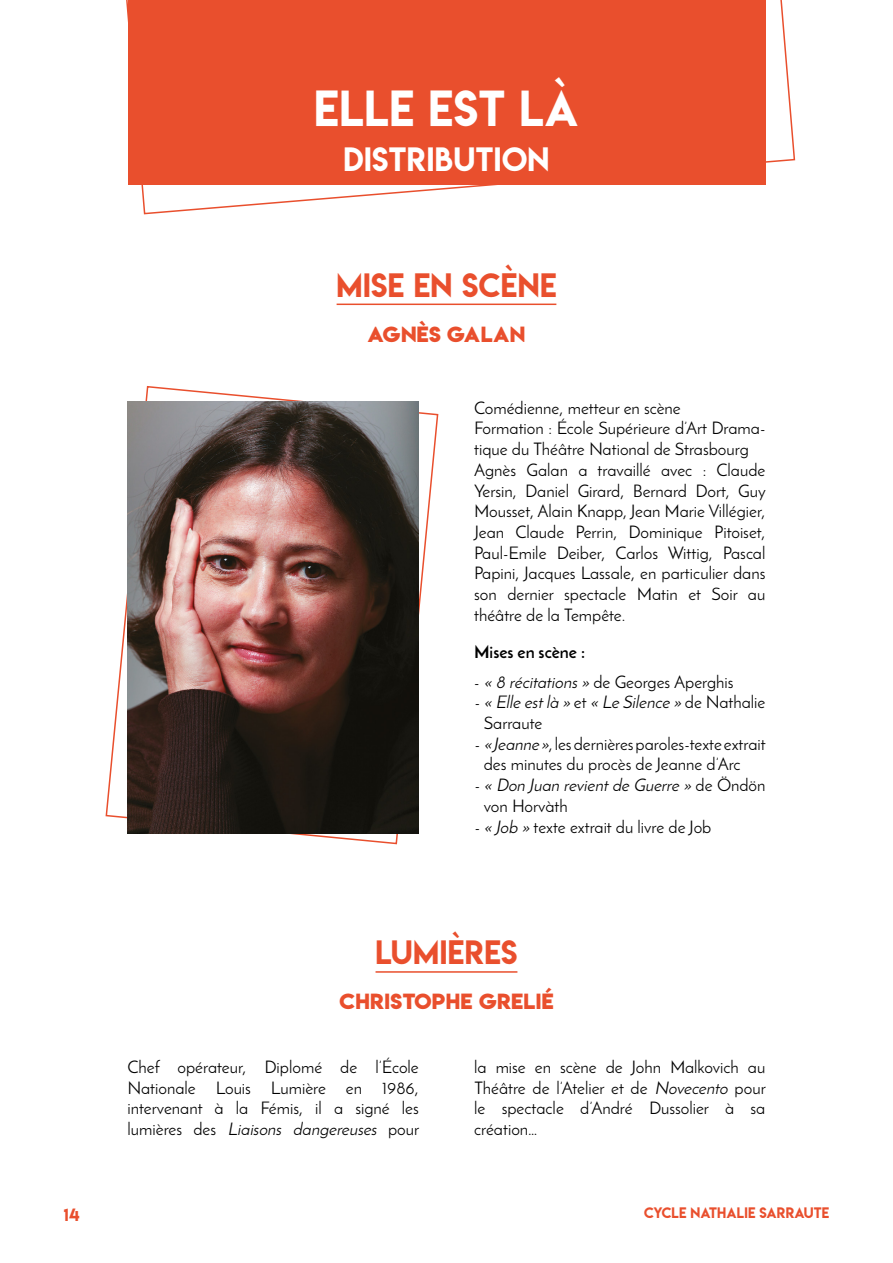
<style>
.page{position:relative;width:893px;height:1263px;background:#fff}
.page>*{position:absolute;margin:0;border:0;box-sizing:border-box;transform-origin:0 0}
.t1{font:45px "Lemon Milk";letter-spacing:.015em;color:#fff}
.t2{font:30px "Lemon Milk";letter-spacing:.015em;color:#e94f2d}
.t3{font:30px "Lemon Milk";letter-spacing:.015em;color:#fff}
.t4{font:19.5px "Lemon Milkbold";letter-spacing:.02em;color:#e94f2d}
.t5{font:17.25px/20.7px "Josefin Sans";color:#000;text-align:justify}
.t6{font:italic 17.25px "Josefin Sans";color:#000}
.t7{font:700 17.25px "Josefin Sans";color:#000}
.t8{font:15.75px "Lemon Milk";color:#e94f2d}
.t9{font:13.5px "Lemon Milk";letter-spacing:.01em;color:#e94f2d}
.s1{font-style:italic}
.s2{font-style:normal}
</style>
<div class="page">
<hr style="left:892px;top:0;width:1px;height:1263px;background:#008680">
<svg style="left:105px;top:386px;width:334px;height:459px"></svg>
<svg style="left:126px;top:0;width:670px;height:215px"></svg>
<div style="left:128px;top:0;width:638px;height:185px;background:#e94f2d"></div>
<hr style="left:337px;top:304px;width:219px;height:1px;background:#e94f2d">
<hr style="left:376px;top:971px;width:141px;height:2px;background:#e94f2d">
<img style="left:128px;top:401px;width:291px;height:432px">
<h1 class="t1" style="left:314px;top:77px;width:266px">ELLE EST LÀ</h1>
<h2 class="t3" style="left:343px;top:138px;width:208px">DISTRIBUTION</h2>
<h2 class="t2" style="left:337px;top:264px;width:221px">MISE EN SCÈNE</h2>
<p class="t4" style="left:368px;top:320px;width:159px">AGNÈS GALAN</p>
<p class="t5" style="left:474px;top:397px;width:293px;text-align:left">Comédienne, metteur en scène<br>Formation : école Supérieure d’Art Drama&shy;tique du Théâtre National de Strasbourg Agnès Galan a travaillé avec : Claude Yersin, Daniel Girard, Bernard Dort, Guy Mousset, Alain Knapp, Jean Marie Villégier, Jean Claude Perrin, Dominique Pitoiset, Paul-Emile Deiber, Carlos Wittig, Pascal Papini, Jacques Lassale, en particulier dans son dernier spectacle Matin et Soir au théâtre de la Tempête.</p>
<p class="t7" style="left:474px;top:642px;width:112px">Mises en scène :</p>
<p class="t5" style="left:474px;top:671px;width:261px">- <span class="s1">« 8 récitations»</span> de Georges Aperghis</p>
<p class="t6" style="left:474px;top:692px;width:293px">-« Elle estlà » <span class="s2">et</span> « Le Silence » <span class="s2">d e N a t h a l i e</span></p>
<p class="t5" style="left:484px;top:712px;width:60px">Sarraute</p>
<p class="t5" style="left:474px;top:733px;width:293px"><span class="s1">-« Jeanne »</span>, les dernières paroles-texte extrait</p>
<p class="t5" style="left:484px;top:754px;width:258px">des minutes du procès de Jeanne d’Arc</p>
<p class="t6" style="left:474px;top:775px;width:293px">-« Don Juan revientde Guerre » <span class="s2">d e Ö n d ö n</span></p>
<p class="t5" style="left:484px;top:795px;width:85px">von Horvàth</p>
<p class="t5" style="left:474px;top:816px;width:239px"><span class="s1">-« Job »</span> texte extrait du livre de Job</p>
<h2 class="t2" style="left:376px;top:931px;width:143px">LUMIÈRES</h2>
<p class="t4" style="left:339px;top:988px;width:216px">CHRISTOPHE GRELIÉ</p>
<p class="t5" style="left:128px;top:1056px;width:293px">Chef opérateur, Diplomé de l’École Nationale Louis Lumière en 1986, intervenant à la Fémis, il a signé les l u m i è res d es <span class="s1">Liaisons dangereuses</span> p o u r</p>
<p class="t5" style="left:474px;top:1056px;width:293px">la mise en scène de John Malkovich au Théâtre de l’Atelier et de <span class="s1">Novecento</span> pour le spectacle d’André Dussolier à sa création…</p>
<p class="t8" style="left:64px;top:1203px;width:17px">14</p>
<p class="t9" style="left:644px;top:1203px;width:187px">CYCLE NATHALIE SARRAUTE</p>
</div>
